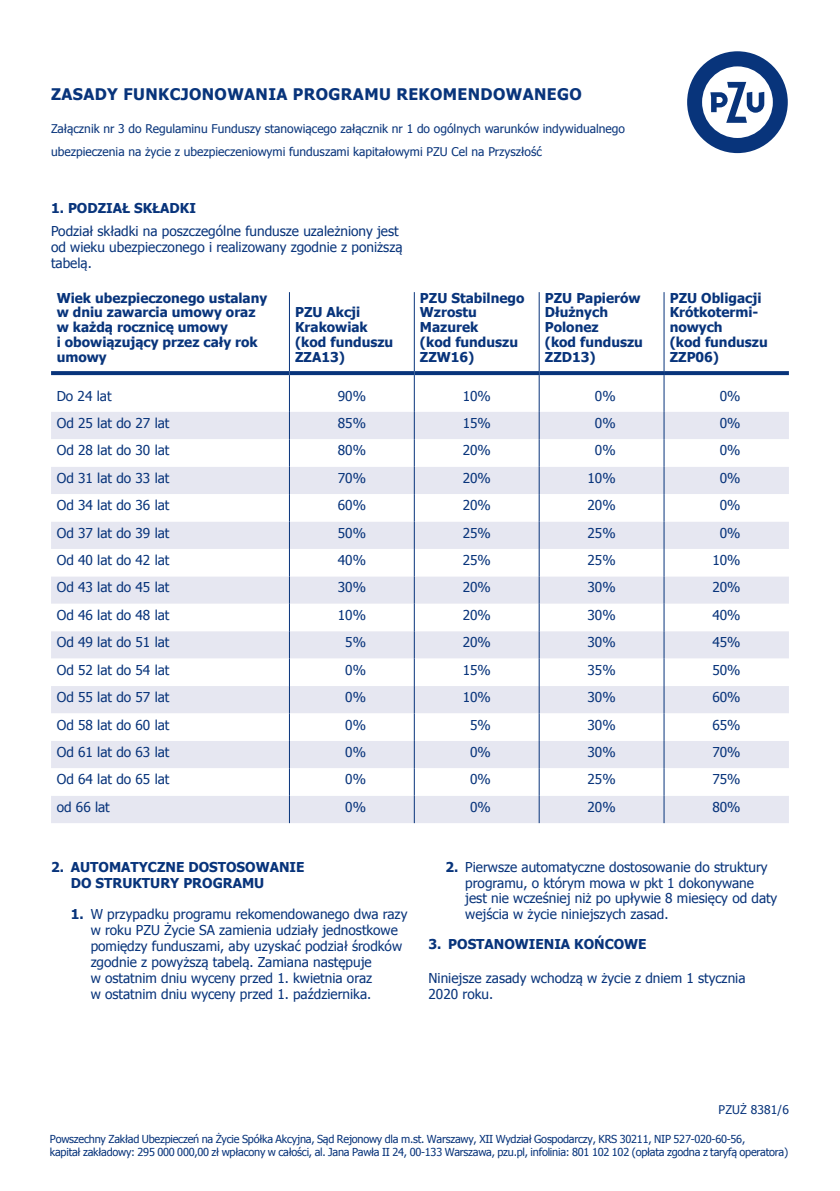
<style>
.page{position:relative;width:840px;height:1191px;background:#fff}
.page>*{position:absolute;margin:0;border:0;box-sizing:border-box;transform-origin:0 0}
.TYTUl_OWU_A5{font:700 16px "Tahoma";letter-spacing:.025em;color:#08347b}
._6_7_Treść_normal{font:13.6px/15.8px "Tahoma";color:#08347b}
._6_7_6_7_TEKST_TABEL{font:13.6px "Tahoma";color:#08347b}
._6_7_6_7_TEKST_TABEL-2{font:700 13.6px/14.8px "Tahoma";color:#08347b}
._6_7_6_7_ROZDZIAŁ{font:700 13.6px/15.8px "Tahoma";color:#08347b}
.Kod_OWU_A5{font:12px/22px "Tahoma";color:#08347b}
.t1{font:11px/13.2px "Tahoma";letter-spacing:-.02em;color:#08347b}
.s1{font-weight:700}
</style>
<div class="page">
<svg style="left:687px;top:51px;width:100px;height:102px"></svg>
<hr style="left:289px;top:292px;width:1px;height:79px;background:#08347b">
<hr style="left:414px;top:292px;width:1px;height:79px;background:#08347b">
<hr style="left:538px;top:292px;width:1px;height:79px;background:#08347b">
<hr style="left:663px;top:292px;width:1px;height:79px;background:#08347b">
<svg style="left:51px;top:375px;width:737px;height:448px"></svg>
<svg style="left:51px;top:371px;width:238px;height:4px"></svg>
<svg style="left:289px;top:371px;width:125px;height:4px"></svg>
<svg style="left:414px;top:371px;width:125px;height:4px"></svg>
<svg style="left:539px;top:371px;width:124px;height:4px"></svg>
<svg style="left:663px;top:371px;width:125px;height:4px"></svg>
<p class="TYTUl_OWU_A5" style="left:51px;top:83px;width:532px">ZASADY FUNKCJONOWANIA PROGRAMU REKOMENDOWANEGO</p>
<p class="Kod_OWU_A5" style="left:51px;top:118px;width:575px">Załącznik nr 3 do Regulaminu Funduszy stanowiącego załącznik nr 1 do ogólnych warunków indywidualnego ubezpieczenia na życie z ubezpieczeniowymi funduszami kapitałowymi PZU Cel na Przyszłość</p>
<p class="_6_7_6_7_ROZDZIAŁ" style="left:51px;top:199px;width:146px">1. PODZIAŁ SKŁADKI</p>
<p class="_6_7_Treść_normal" style="left:51px;top:223px;width:353px">Podział składki na poszczególne fundusze uzależniony jest od wieku ubezpieczonego i realizowany zgodnie z poniższą tabelą.</p>
<p class="_6_7_6_7_TEKST_TABEL-2" style="left:57px;top:289px;width:212px">Wiek ubezpieczonego ustalany w dniu zawarcia umowy oraz w każdą rocznicę umowy<br>i obowiązujący przez cały rok umowy</p>
<p class="_6_7_6_7_TEKST_TABEL-2" style="left:295px;top:304px;width:100px">PZU Akcji<br>Krakowiak (kod funduszu<br>ZZA13)</p>
<p class="_6_7_6_7_TEKST_TABEL-2" style="left:420px;top:289px;width:106px">PZU Stabilnego<br>Wzrostu<br>Mazurek<br>(kod funduszu<br>ZZW16)</p>
<p class="_6_7_6_7_TEKST_TABEL-2" style="left:544px;top:289px;width:100px">PZU Papierów<br>Dłużnych<br>Polonez<br>(kod funduszu<br>ZZD13)</p>
<p class="_6_7_6_7_TEKST_TABEL-2" style="left:669px;top:289px;width:100px">PZU Obligacji<br>Krótkotermi&shy;nowych<br>(kod funduszu<br>ZZP06)</p>
<p class="_6_7_6_7_TEKST_TABEL" style="left:57px;top:386px;width:56px">Do 24 lat</p>
<p class="_6_7_6_7_TEKST_TABEL" style="left:337px;top:386px;width:30px">90%</p>
<p class="_6_7_6_7_TEKST_TABEL" style="left:462px;top:386px;width:30px">10%</p>
<p class="_6_7_6_7_TEKST_TABEL" style="left:594px;top:386px;width:22px">0%</p>
<p class="_6_7_6_7_TEKST_TABEL" style="left:719px;top:386px;width:22px">0%</p>
<p class="_6_7_6_7_TEKST_TABEL" style="left:57px;top:414px;width:114px">Od 25 lat do 27 lat</p>
<p class="_6_7_6_7_TEKST_TABEL" style="left:337px;top:414px;width:30px">85%</p>
<p class="_6_7_6_7_TEKST_TABEL" style="left:462px;top:414px;width:30px">15%</p>
<p class="_6_7_6_7_TEKST_TABEL" style="left:594px;top:414px;width:22px">0%</p>
<p class="_6_7_6_7_TEKST_TABEL" style="left:719px;top:414px;width:22px">0%</p>
<p class="_6_7_6_7_TEKST_TABEL" style="left:57px;top:441px;width:114px">Od 28 lat do 30 lat</p>
<p class="_6_7_6_7_TEKST_TABEL" style="left:337px;top:441px;width:30px">80%</p>
<p class="_6_7_6_7_TEKST_TABEL" style="left:462px;top:441px;width:30px">20%</p>
<p class="_6_7_6_7_TEKST_TABEL" style="left:594px;top:441px;width:22px">0%</p>
<p class="_6_7_6_7_TEKST_TABEL" style="left:719px;top:441px;width:22px">0%</p>
<p class="_6_7_6_7_TEKST_TABEL" style="left:57px;top:469px;width:114px">Od 31 lat do 33 lat</p>
<p class="_6_7_6_7_TEKST_TABEL" style="left:337px;top:469px;width:30px">70%</p>
<p class="_6_7_6_7_TEKST_TABEL" style="left:462px;top:469px;width:30px">20%</p>
<p class="_6_7_6_7_TEKST_TABEL" style="left:587px;top:469px;width:30px">10%</p>
<p class="_6_7_6_7_TEKST_TABEL" style="left:719px;top:469px;width:22px">0%</p>
<p class="_6_7_6_7_TEKST_TABEL" style="left:57px;top:496px;width:114px">Od 34 lat do 36 lat</p>
<p class="_6_7_6_7_TEKST_TABEL" style="left:337px;top:496px;width:30px">60%</p>
<p class="_6_7_6_7_TEKST_TABEL" style="left:462px;top:496px;width:30px">20%</p>
<p class="_6_7_6_7_TEKST_TABEL" style="left:587px;top:496px;width:30px">20%</p>
<p class="_6_7_6_7_TEKST_TABEL" style="left:719px;top:496px;width:22px">0%</p>
<p class="_6_7_6_7_TEKST_TABEL" style="left:57px;top:523px;width:114px">Od 37 lat do 39 lat</p>
<p class="_6_7_6_7_TEKST_TABEL" style="left:337px;top:523px;width:30px">50%</p>
<p class="_6_7_6_7_TEKST_TABEL" style="left:462px;top:523px;width:30px">25%</p>
<p class="_6_7_6_7_TEKST_TABEL" style="left:587px;top:523px;width:30px">25%</p>
<p class="_6_7_6_7_TEKST_TABEL" style="left:719px;top:523px;width:22px">0%</p>
<p class="_6_7_6_7_TEKST_TABEL" style="left:57px;top:551px;width:114px">Od 40 lat do 42 lat</p>
<p class="_6_7_6_7_TEKST_TABEL" style="left:337px;top:551px;width:30px">40%</p>
<p class="_6_7_6_7_TEKST_TABEL" style="left:462px;top:551px;width:30px">25%</p>
<p class="_6_7_6_7_TEKST_TABEL" style="left:587px;top:551px;width:30px">25%</p>
<p class="_6_7_6_7_TEKST_TABEL" style="left:712px;top:551px;width:30px">10%</p>
<p class="_6_7_6_7_TEKST_TABEL" style="left:57px;top:578px;width:114px">Od 43 lat do 45 lat</p>
<p class="_6_7_6_7_TEKST_TABEL" style="left:337px;top:578px;width:30px">30%</p>
<p class="_6_7_6_7_TEKST_TABEL" style="left:462px;top:578px;width:30px">20%</p>
<p class="_6_7_6_7_TEKST_TABEL" style="left:587px;top:578px;width:30px">30%</p>
<p class="_6_7_6_7_TEKST_TABEL" style="left:712px;top:578px;width:30px">20%</p>
<p class="_6_7_6_7_TEKST_TABEL" style="left:57px;top:606px;width:114px">Od 46 lat do 48 lat</p>
<p class="_6_7_6_7_TEKST_TABEL" style="left:337px;top:606px;width:30px">10%</p>
<p class="_6_7_6_7_TEKST_TABEL" style="left:462px;top:606px;width:30px">20%</p>
<p class="_6_7_6_7_TEKST_TABEL" style="left:587px;top:606px;width:30px">30%</p>
<p class="_6_7_6_7_TEKST_TABEL" style="left:712px;top:606px;width:30px">40%</p>
<p class="_6_7_6_7_TEKST_TABEL" style="left:57px;top:633px;width:114px">Od 49 lat do 51 lat</p>
<p class="_6_7_6_7_TEKST_TABEL" style="left:345px;top:633px;width:22px">5%</p>
<p class="_6_7_6_7_TEKST_TABEL" style="left:462px;top:633px;width:30px">20%</p>
<p class="_6_7_6_7_TEKST_TABEL" style="left:587px;top:633px;width:30px">30%</p>
<p class="_6_7_6_7_TEKST_TABEL" style="left:712px;top:633px;width:30px">45%</p>
<p class="_6_7_6_7_TEKST_TABEL" style="left:57px;top:660px;width:114px">Od 52 lat do 54 lat</p>
<p class="_6_7_6_7_TEKST_TABEL" style="left:345px;top:660px;width:22px">0%</p>
<p class="_6_7_6_7_TEKST_TABEL" style="left:462px;top:660px;width:30px">15%</p>
<p class="_6_7_6_7_TEKST_TABEL" style="left:587px;top:660px;width:30px">35%</p>
<p class="_6_7_6_7_TEKST_TABEL" style="left:712px;top:660px;width:30px">50%</p>
<p class="_6_7_6_7_TEKST_TABEL" style="left:57px;top:688px;width:114px">Od 55 lat do 57 lat</p>
<p class="_6_7_6_7_TEKST_TABEL" style="left:345px;top:688px;width:22px">0%</p>
<p class="_6_7_6_7_TEKST_TABEL" style="left:462px;top:688px;width:30px">10%</p>
<p class="_6_7_6_7_TEKST_TABEL" style="left:587px;top:688px;width:30px">30%</p>
<p class="_6_7_6_7_TEKST_TABEL" style="left:712px;top:688px;width:30px">60%</p>
<p class="_6_7_6_7_TEKST_TABEL" style="left:57px;top:715px;width:114px">Od 58 lat do 60 lat</p>
<p class="_6_7_6_7_TEKST_TABEL" style="left:345px;top:715px;width:22px">0%</p>
<p class="_6_7_6_7_TEKST_TABEL" style="left:470px;top:715px;width:22px">5%</p>
<p class="_6_7_6_7_TEKST_TABEL" style="left:587px;top:715px;width:30px">30%</p>
<p class="_6_7_6_7_TEKST_TABEL" style="left:712px;top:715px;width:30px">65%</p>
<p class="_6_7_6_7_TEKST_TABEL" style="left:57px;top:743px;width:114px">Od 61 lat do 63 lat</p>
<p class="_6_7_6_7_TEKST_TABEL" style="left:345px;top:743px;width:22px">0%</p>
<p class="_6_7_6_7_TEKST_TABEL" style="left:470px;top:743px;width:22px">0%</p>
<p class="_6_7_6_7_TEKST_TABEL" style="left:587px;top:743px;width:30px">30%</p>
<p class="_6_7_6_7_TEKST_TABEL" style="left:712px;top:743px;width:30px">70%</p>
<p class="_6_7_6_7_TEKST_TABEL" style="left:57px;top:770px;width:114px">Od 64 lat do 65 lat</p>
<p class="_6_7_6_7_TEKST_TABEL" style="left:345px;top:770px;width:22px">0%</p>
<p class="_6_7_6_7_TEKST_TABEL" style="left:470px;top:770px;width:22px">0%</p>
<p class="_6_7_6_7_TEKST_TABEL" style="left:587px;top:770px;width:30px">25%</p>
<p class="_6_7_6_7_TEKST_TABEL" style="left:712px;top:770px;width:30px">75%</p>
<p class="_6_7_6_7_TEKST_TABEL" style="left:57px;top:797px;width:55px">od 66 lat</p>
<p class="_6_7_6_7_TEKST_TABEL" style="left:345px;top:797px;width:22px">0%</p>
<p class="_6_7_6_7_TEKST_TABEL" style="left:470px;top:797px;width:22px">0%</p>
<p class="_6_7_6_7_TEKST_TABEL" style="left:587px;top:797px;width:30px">20%</p>
<p class="_6_7_6_7_TEKST_TABEL" style="left:712px;top:797px;width:30px">80%</p>
<p class="_6_7_6_7_ROZDZIAŁ" style="left:71px;top:858px;width:235px;text-indent:-20px">2. AUTOMATYCZNE DOSTOSOWANIE<br>DO STRUKTURY PROGRAMU</p>
<p class="_6_7_Treść_normal" style="left:91px;top:906px;width:318px;text-indent:-20px"><span class="s1">1.</span> W przypadku programu rekomendowanego dwa razy w roku PZU Życie SA zamienia udziały jednostkowe pomiędzy funduszami, aby uzyskać podział środków zgodnie z powyższą tabelą. Zamiana następuje<br>w ostatnim dniu wyceny przed 1. kwietnia oraz<br>w ostatnim dniu wyceny przed 1. października.</p>
<p class="_6_7_Treść_normal" style="left:465px;top:858px;width:313px;text-indent:-20px"><span class="s1">2.</span> Pierwsze automatyczne dostosowanie do struktury programu, o którym mowa w pkt 1 dokonywane jest nie wcześniej niż po upływie 8 miesięcy od daty wejścia w życie niniejszych zasad.</p>
<p class="_6_7_6_7_ROZDZIAŁ" style="left:428px;top:935px;width:219px">3. POSTANOWIENIA KOŃCOWE</p>
<p class="_6_7_Treść_normal" style="left:428px;top:969px;width:318px">Niniejsze zasady wchodzą w życie z dniem 1 stycznia<br>2020 roku.</p>
<p class="Kod_OWU_A5" style="left:718px;top:1098px;width:72px">PZUŻ 8381/6</p>
<p class="t1" style="left:50px;top:1131px;width:739px">Powszechny Zakład Ubezpieczeń na Życie Spółka Akcyjna, Sąd Rejonowy dla m.st. Warszawy, XII Wydział Gospodarczy, KRS 30211, NIP 527-020-60-56,<br>kapitał zakładowy: 295 000 000,00 zł wpłacony w całości, al. Jana Pawła II 24, 00-133 Warszawa, pzu.pl, infolinia: 801 102 102 (opłata zgodna z taryfą operatora)</p>
</div>
